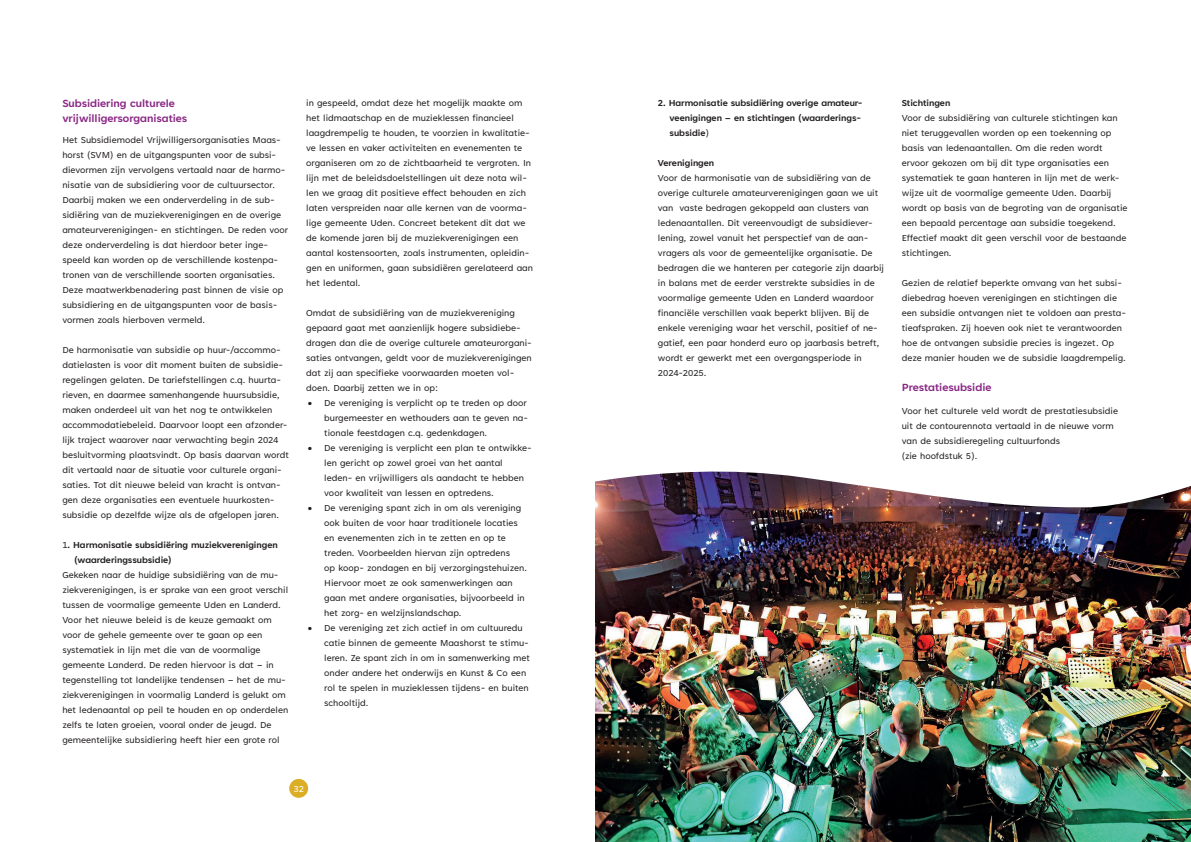
<style>
.page{position:relative;width:1191px;height:842px;background:#fff}
.page>*{position:absolute;margin:0;border:0;box-sizing:border-box;transform-origin:0 0}
.t1{font:700 12px/15px "Tenorite";color:#8a2885}
.t2{font:10px/15px "Tenorite";color:#231f20}
.t3{font:700 10px/15px "Tenorite";color:#231f20}
.t4{font:10px "Tenorite";color:#fff}
.s1{font-weight:400}
.s2{font-size:18px}
</style>
<div class="page">
<img style="left:595px;top:511px;width:596px;height:331px">
<img style="left:595px;top:471px;width:596px;height:40px">
<div style="left:289px;top:779px;width:19px;height:19px;background:#dcae26;border-radius:50%"></div>
<p class="t1" style="left:62px;top:97px;width:126px">Subsidiering culturele vrijwilligersorganisaties</p>
<p class="t2" style="left:62px;top:133px;width:227px">Het Subsidiemodel Vrijwilligersorganisaties Maas&shy;horst (SVM) en de uitgangspunten voor de subsi&shy;dievormen zijn vervolgens vertaald naar de harmo&shy;nisatie van de subsidiering voor de cultuursector.<br>Daarbij maken we een onderverdeling in de sub&shy;sidiëring van de muziekverenigingen en de overige amateurverenigingen- en stichtingen. De reden voor deze onderverdeling is dat hierdoor beter inge&shy;speeld kan worden op de verschillende kostenpa&shy;tronen van de verschillende soorten organisaties.<br>Deze maatwerkbenadering past binnen de visie op subsidiering en de uitgangspunten voor de basis&shy;vormen zoals hierboven vermeld.</p>
<p class="t2" style="left:62px;top:343px;width:228px">De harmonisatie van subsidie op huur-/accommo&shy;datielasten is voor dit moment buiten de subsidie&shy;regelingen gelaten. De tariefstellingen c.q. huurta&shy;rieven, en daarmee samenhangende huursubsidie, maken onderdeel uit van het nog te ontwikkelen accommodatiebeleid. Daarvoor loopt een afzonder&shy;lijk traject waarover naar verwachting begin 2024 besluitvorming plaatsvindt. Op basis daarvan wordt dit vertaald naar de situatie voor culturele organi&shy;saties. Tot dit nieuwe beleid van kracht is ontvan&shy;gen deze organisaties een eventuele huurkosten&shy;subsidie op dezelfde wijze als de afgelopen jaren.</p>
<p class="t3" style="left:74px;top:538px;width:205px;text-indent:-12px"><span class="s1">1</span>. Harmonisatie subsidiëring muziekverenigingen (waarderingssubsidie)</p>
<p class="t2" style="left:62px;top:568px;width:227px">Gekeken naar de huidige subsidiëring van de mu&shy;ziekverenigingen, is er sprake van een groot verschil tussen de voormalige gemeente Uden en Landerd.<br>Voor het nieuwe beleid is de keuze gemaakt om voor de gehele gemeente over te gaan op een systematiek in lijn met die van de voormalige gemeente Landerd. De reden hiervoor is dat – in tegenstelling tot landelijke tendensen – het de mu&shy;ziekverenigingen in voormalig Landerd is gelukt om het ledenaantal op peil te houden en op onderdelen zelfs te laten groeien, vooral onder de jeugd. De gemeentelijke subsidiering heeft hier een grote rol</p>
<p class="t2" style="left:306px;top:96px;width:228px">in gespeeld, omdat deze het mogelijk maakte om het lidmaatschap en de muzieklessen financieel laagdrempelig te houden, te voorzien in kwalitatie&shy;ve lessen en vaker activiteiten en evenementen te organiseren om zo de zichtbaarheid te vergroten. In lijn met de beleidsdoelstellingen uit deze nota wil&shy;len we graag dit positieve effect behouden en zich laten verspreiden naar alle kernen van de voorma&shy;lige gemeente Uden. Concreet betekent dit dat we de komende jaren bij de muziekverenigingen een aantal kostensoorten, zoals instrumenten, opleidin&shy;gen en uniformen, gaan subsidiëren gerelateerd aan het ledental.</p>
<p class="t2" style="left:306px;top:306px;width:227px">Omdat de subsidiëring van de muziekvereniging gepaard gaat met aanzienlijk hogere subsidiebe&shy;dragen dan die de overige culturele amateurorgani&shy;saties ontvangen, geldt voor de muziekverenigingen dat zij aan specifieke voorwaarden moeten vol&shy;doen. Daarbij zetten we in op:</p>
<p class="t2" style="left:324px;top:396px;width:205px;text-indent:-18px"><span class="s2">•</span> De vereniging is verplicht op te treden op door burgemeester en wethouders aan te geven na&shy;tionale feestdagen c.q. gedenkdagen.</p>
<p class="t2" style="left:324px;top:441px;width:209px;text-indent:-18px"><span class="s2">•</span> De vereniging is verplicht een plan te ontwikke&shy;len gericht op zowel groei van het aantal leden- en vrijwilligers als aandacht te hebben voor kwaliteit van lessen en optredens.</p>
<p class="t2" style="left:324px;top:501px;width:204px;text-indent:-18px"><span class="s2">•</span> De vereniging spant zich in om als vereniging ook buiten de voor haar traditionele locaties en evenementen zich in te zetten en op te treden. Voorbeelden hiervan zijn optredens<br>op koop- zondagen en bij verzorgingstehuizen.<br>Hiervoor moet ze ook samenwerkingen aan gaan met andere organisaties, bijvoorbeeld in het zorg- en welzijnslandschap.</p>
<p class="t2" style="left:324px;top:621px;width:207px;text-indent:-18px"><span class="s2">•</span> De vereniging zet zich actief in om cultuuredu catie binnen de gemeente Maashorst te stimu&shy;leren. Ze spant zich in om in samenwerking met onder andere het onderwijs en Kunst &amp; Co een rol te spelen in muzieklessen tijdens- en buiten schooltijd.</p>
<p class="t4" style="left:293px;top:783px;width:12px">32</p>
<p class="t3" style="left:669px;top:96px;width:195px;text-indent:-12px">2. Harmonisatie subsidiëring overige amateur&shy;veenigingen – en stichtingen (waarderings&shy;subsidie<span class="s1">)</span></p>
<p class="t3" style="left:658px;top:156px;width:58px">Verenigingen</p>
<p class="t2" style="left:658px;top:171px;width:228px">Voor de harmonisatie van de subsidiëring van de overige culturele amateurverenigingen gaan we uit van vaste bedragen gekoppeld aan clusters van ledenaantallen. Dit vereenvoudigt de subsidiever&shy;lening, zowel vanuit het perspectief van de aan&shy;vragers als voor de gemeentelijke organisatie. De bedragen die we hanteren per categorie zijn daarbij in balans met de eerder verstrekte subsidies in de voormalige gemeente Uden en Landerd waardoor financiële verschillen vaak beperkt blijven. Bij de enkele vereniging waar het verschil, positief of ne&shy;gatief, een paar honderd euro op jaarbasis betreft, wordt er gewerkt met een overgangsperiode in 2024-2025.</p>
<p class="t3" style="left:901px;top:96px;width:50px">Stichtingen</p>
<p class="t2" style="left:901px;top:111px;width:227px">Voor de subsidiëring van culturele stichtingen kan niet teruggevallen worden op een toekenning op basis van ledenaantallen. Om die reden wordt ervoor gekozen om bij dit type organisaties een systematiek te gaan hanteren in lijn met de werk&shy;wijze uit de voormalige gemeente Uden. Daarbij wordt op basis van de begroting van de organisatie een bepaald percentage aan subsidie toegekend.<br>Effectief maakt dit geen verschil voor de bestaande stichtingen.</p>
<p class="t2" style="left:901px;top:276px;width:226px">Gezien de relatief beperkte omvang van het subsi&shy;diebedrag hoeven verenigingen en stichtingen die een subsidie ontvangen niet te voldoen aan presta&shy;tieafspraken. Zij hoeven ook niet te verantwoorden hoe de ontvangen subsidie precies is ingezet. Op deze manier houden we de subsidie laagdrempelig.</p>
<p class="t1" style="left:901px;top:380px;width:91px">Prestatiesubsidie</p>
<p class="t2" style="left:901px;top:404px;width:218px">Voor het culturele veld wordt de prestatiesubsidie uit de contourennota vertaald in de nieuwe vorm van de subsidieregeling cultuurfonds<br>(zie hoofdstuk 5).</p>
</div>
